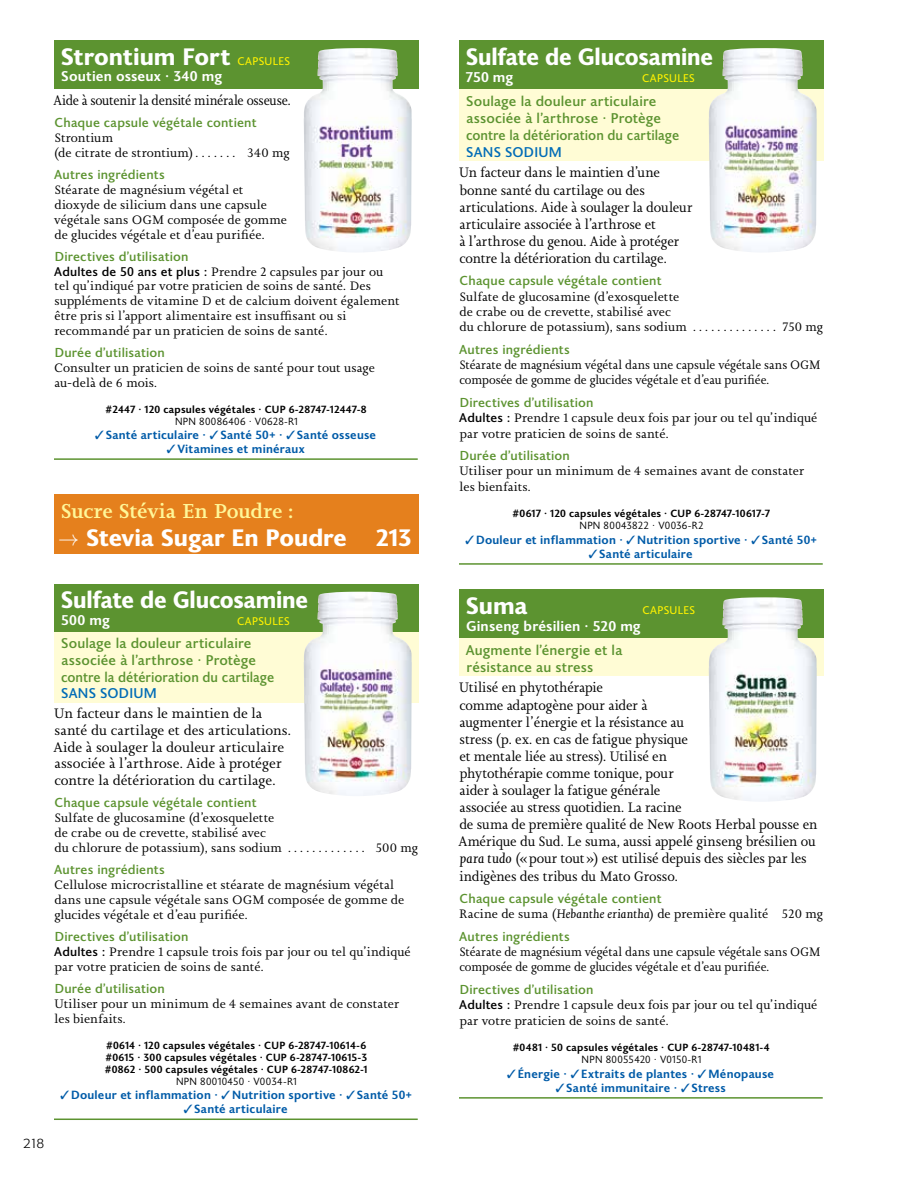
<style>
.page{position:relative;width:918px;height:1188px;background:#fff}
.page>*{position:absolute;margin:0;border:0;box-sizing:border-box;transform-origin:0 0}
.t1{font:800 24px "Joanna Sans Nova";letter-spacing:-.01em;color:#fff}
.t2{font:800 24px "Joanna Sans Nova";letter-spacing:-.01em;color:#fff;scale:.95 1}
.t3{font:500 21px "Joanna Nova";letter-spacing:-.01em;color:#fff799}
.t4{font:14.25px/17.1px "Joanna Nova";letter-spacing:-.005em;color:#000;scale:.95 1}
.t5{font:500 14.25px/17.1px "Joanna Sans Nova";letter-spacing:.005em;color:#5c9330}
.t6{font:14.25px/16.6px "Joanna Nova";letter-spacing:-.005em;color:#000}
.t7{font:700 14.25px "Joanna Sans Nova";letter-spacing:.01em;color:#fff}
.t8{font:14.25px "Joanna Nova";letter-spacing:-.005em;color:#000;scale:.9 1}
.t9{font:500 14.25px "Joanna Sans Nova";letter-spacing:.015em;color:#006cb7}
.t10{font:300 13.5px "Formata";color:#000}
.t11{font:500 13.2px "Joanna Sans Nova";letter-spacing:.01em;color:#5c9330}
.t12{font:12.75px/14.9px "Joanna Nova";letter-spacing:.005em;color:#000}
.t13{font:12.75px/15.3px "Joanna Nova";letter-spacing:.005em;color:#000;scale:.95 1}
.t14{font:700 12px "Joanna Sans Nova";letter-spacing:.025em;color:#005ba8}
.t15{font:11.25px "Joanna Sans Nova";letter-spacing:.03em;color:#fff200}
.t16{font:700 10.5px/12.3px "Joanna Sans Nova";letter-spacing:.02em;color:#000}
.t17{font:10.5px "Joanna Sans Nova";letter-spacing:.03em;color:#000}
.s1{font-weight:400;font-size:11.25px;color:#fff200}
.s2{font-family:"Joanna Sans Nova";font-weight:500}
.s3{font-style:italic}
</style>
<div class="page">
<div style="left:54px;top:40px;width:364px;height:49px;background:#5c9330"></div>
<hr style="left:54px;top:458px;width:364px;height:2px;background:#5c9330">
<div style="left:54px;top:494px;width:364px;height:60px;background:#e5801d"></div>
<div style="left:54px;top:584px;width:364px;height:48px;background:#5c9330"></div>
<div style="left:54px;top:632px;width:364px;height:70px;background:#fffcd5"></div>
<hr style="left:54px;top:1119px;width:364px;height:1px;background:#5c9330">
<div style="left:459px;top:40px;width:365px;height:49px;background:#5c9330"></div>
<div style="left:459px;top:89px;width:365px;height:72px;background:#fffcd5"></div>
<hr style="left:459px;top:563px;width:364px;height:2px;background:#5c9330">
<div style="left:459px;top:590px;width:365px;height:48px;background:#5c9330"></div>
<div style="left:459px;top:638px;width:365px;height:38px;background:#fffcd5"></div>
<hr style="left:459px;top:1097px;width:364px;height:2px;background:#5c9330">
<img style="left:304px;top:48px;width:108px;height:204px">
<img style="left:304px;top:592px;width:108px;height:204px">
<img style="left:709px;top:48px;width:108px;height:204px">
<img style="left:709px;top:597px;width:108px;height:204px">
<h1 class="t1" style="left:61px;top:39px;width:231px">Strontium Fort <span class="s1">CAPSULES</span></h1>
<p class="t7" style="left:61px;top:66px;width:162px">Soutien osseux · 340 mg</p>
<p class="t8" style="left:54px;top:91px;width:265px">Aide à soutenir la densité minérale osseuse.</p>
<p class="t11" style="left:55px;top:113px;width:204px">Chaque capsule végétale contient</p>
<p class="t12" style="left:54px;top:130px;width:141px">Strontium<br>(de citrate de strontium)</p>
<p class="t12" style="left:248px;top:145px;width:44px">340 mg</p>
<p class="t11" style="left:54px;top:165px;width:112px">Autres ingrédients</p>
<p class="t12" style="left:54px;top:182px;width:234px">Stéarate de magnésium végétal et dioxyde de silicium dans une capsule végétale sans OGM composée de gomme de glucides végétale et d’eau purifiée.</p>
<p class="t11" style="left:55px;top:247px;width:135px">Directives d’utilisation</p>
<p class="t12" style="left:54px;top:264px;width:347px"><span class="s2">Adultes de 50 ans et plus :</span> Prendre 2 capsules par jour ou tel qu’indiqué par votre praticien de soins de santé. Des suppléments de vitamine D et de calcium doivent également être pris si l’apport alimentaire est insuffisant ou si recommandé par un praticien de soins de santé.</p>
<p class="t11" style="left:55px;top:343px;width:112px">Durée d’utilisation</p>
<p class="t12" style="left:54px;top:361px;width:322px">Consulter un praticien de soins de santé pour tout usage au‑delà de 6 mois.</p>
<p class="t16" style="left:106px;top:403px;width:263px">#2447 · 120 capsules végétales · CUP 6-28747-12447-8</p>
<p class="t17" style="left:175px;top:414px;width:124px">NPN 80086406 · V0628-R1</p>
<p class="t14" style="left:95px;top:426px;width:283px">✓Santé articulaire · ✓Santé 50+ · ✓Santé osseuse</p>
<p class="t14" style="left:166px;top:440px;width:140px">✓Vitamines et minéraux</p>
<p class="t10" style="left:23px;top:1135px;width:23px">218</p>
<h2 class="t3" style="left:60px;top:497px;width:235px">Sucre Stévia En Poudre :</h2>
<h1 class="t1" style="left:58px;top:520px;width:355px">→ Stevia Sugar En Poudre 213</h1>
<h1 class="t2" style="left:61px;top:582px;width:262px">Sulfate de Glucosamine</h1>
<p class="t7" style="left:61px;top:610px;width:50px">500 mg</p>
<p class="t15" style="left:237px;top:613px;width:54px">CAPSULES</p>
<p class="t5" style="left:61px;top:634px;width:215px;line-height:16.6px">Soulage la douleur articulaire associée à l’arthrose · Protège contre la détérioration du cartilage</p>
<p class="t9" style="left:61px;top:683px;width:97px">SANS SODIUM</p>
<p class="t6" style="left:53px;top:705px;width:239px">Un facteur dans le maintien de la santé du cartilage et des articulations.<br>Aide à soulager la douleur articulaire associée à l’arthrose. Aide à protéger contre la détérioration du cartilage.</p>
<p class="t11" style="left:55px;top:793px;width:204px">Chaque capsule végétale contient</p>
<p class="t12" style="left:54px;top:810px;width:235px">Sulfate de glucosamine (d’exosquelette de crabe ou de crevette, stabilisé avec<br>du chlorure de potassium), sans sodium ..............</p>
<p class="t12" style="left:376px;top:840px;width:44px">500 mg</p>
<p class="t11" style="left:54px;top:860px;width:112px">Autres ingrédients</p>
<p class="t12" style="left:54px;top:877px;width:352px">Cellulose microcristalline et stéarate de magnésium végétal dans une capsule végétale sans OGM composée de gomme de glucides végétale et d’eau purifiée.</p>
<p class="t11" style="left:55px;top:927px;width:135px">Directives d’utilisation</p>
<p class="t12" style="left:54px;top:944px;width:358px"><span class="s2">Adultes :</span> Prendre 1 capsule trois fois par jour ou tel qu’indiqué par votre praticien de soins de santé.</p>
<p class="t11" style="left:55px;top:979px;width:112px">Durée d’utilisation</p>
<p class="t12" style="left:54px;top:996px;width:347px">Utiliser pour un minimum de 4 semaines avant de constater les bienfaits.</p>
<p class="t16" style="left:105px;top:1038px;width:264px">#0614 · 120 capsules végétales · CUP 6-28747-10614-6 #0615 · 300 capsules végétales · CUP 6-28747-10615-3 #0862 · 500 capsules végétales · CUP 6-28747-10862-1</p>
<p class="t17" style="left:176px;top:1074px;width:122px">NPN 80010450 · V0034‑R1</p>
<p class="t14" style="left:60px;top:1087px;width:353px">✓Douleur et inflammation · ✓Nutrition sportive · ✓Santé 50+</p>
<p class="t14" style="left:183px;top:1101px;width:106px">✓Santé articulaire</p>
<h1 class="t2" style="left:466px;top:39px;width:262px">Sulfate de Glucosamine</h1>
<p class="t7" style="left:466px;top:67px;width:49px">750 mg</p>
<p class="t15" style="left:642px;top:70px;width:54px">CAPSULES</p>
<p class="t5" style="left:466px;top:92px;width:215px">Soulage la douleur articulaire associée à l’arthrose · Protège contre la détérioration du cartilage</p>
<p class="t9" style="left:466px;top:142px;width:97px">SANS SODIUM</p>
<p class="t4" style="left:459px;top:164px;width:247px">Un facteur dans le maintien d’une bonne santé du cartilage ou des articulations. Aide à soulager la douleur articulaire associée à l’arthrose et<br>à l’arthrose du genou. Aide à protéger contre la détérioration du cartilage.</p>
<p class="t11" style="left:460px;top:271px;width:204px">Chaque capsule végétale contient</p>
<p class="t12" style="left:459px;top:289px;width:235px;line-height:15.3px">Sulfate de glucosamine (d’exosquelette de crabe ou de crevette, stabilisé avec<br>du chlorure de potassium), sans sodium ..............</p>
<p class="t12" style="left:782px;top:320px;width:42px">750 mg</p>
<p class="t11" style="left:459px;top:340px;width:112px">Autres ingrédients</p>
<p class="t13" style="left:459px;top:357px;width:382px">Stéarate de magnésium végétal dans une capsule végétale sans OGM composée de gomme de glucides végétale et d’eau purifiée.</p>
<p class="t11" style="left:460px;top:393px;width:135px">Directives d’utilisation</p>
<p class="t12" style="left:459px;top:410px;width:360px;line-height:15.3px"><span class="s2">Adultes :</span> Prendre 1 capsule deux fois par jour ou tel qu’indiqué par votre praticien de soins de santé.</p>
<p class="t11" style="left:460px;top:446px;width:112px">Durée d’utilisation</p>
<p class="t12" style="left:459px;top:463px;width:347px;line-height:15.3px">Utiliser pour un minimum de 4 semaines avant de constater les bienfaits.</p>
<p class="t16" style="left:513px;top:506px;width:259px">#0617 · 120 capsules végétales · CUP 6-28747-10617-7</p>
<p class="t17" style="left:579px;top:518px;width:126px">NPN 80043822 · V0036‑R2</p>
<p class="t14" style="left:465px;top:531px;width:353px">✓Douleur et inflammation · ✓Nutrition sportive · ✓Santé 50+</p>
<p class="t14" style="left:588px;top:545px;width:106px">✓Santé articulaire</p>
<h1 class="t1" style="left:466px;top:588px;width:63px">Suma</h1>
<p class="t15" style="left:642px;top:602px;width:54px">CAPSULES</p>
<p class="t7" style="left:466px;top:616px;width:176px">Ginseng brésilien · 520 mg</p>
<p class="t5" style="left:466px;top:641px;width:158px">Augmente l’énergie et la résistance au stress</p>
<p class="t4" style="left:459px;top:679px;width:379px">Utilisé en phytothérapie<br>comme adaptogène pour aider à<br>augmenter l’énergie et la résistance au<br>stress (p. ex. en cas de fatigue physique<br>et mentale liée au stress). Utilisé en<br>phytothérapie comme tonique, pour<br>aider à soulager la fatigue générale<br>associée au stress quotidien. La racine<br>de suma de première qualité de New Roots Herbal pousse en Amérique du Sud. Le suma, aussi appelé ginseng brésilien ou <span class="s3">para tudo</span> («pour tout») est utilisé depuis des siècles par les indigènes des tribus du Mato Grosso.</p>
<p class="t11" style="left:460px;top:889px;width:204px">Chaque capsule végétale contient</p>
<p class="t12" style="left:459px;top:907px;width:366px">Racine de suma (<span class="s3">Hebanthe eriantha</span>) de première qualité 520 mg</p>
<p class="t11" style="left:459px;top:927px;width:112px">Autres ingrédients</p>
<p class="t13" style="left:459px;top:944px;width:382px">Stéarate de magnésium végétal dans une capsule végétale sans OGM composée de gomme de glucides végétale et d’eau purifiée.</p>
<p class="t11" style="left:460px;top:980px;width:135px">Directives d’utilisation</p>
<p class="t12" style="left:459px;top:997px;width:360px;line-height:15.3px"><span class="s2">Adultes :</span> Prendre 1 capsule deux fois par jour ou tel qu’indiqué par votre praticien de soins de santé.</p>
<p class="t16" style="left:513px;top:1040px;width:259px">#0481 · 50 capsules végétales · CUP 6-28747-10481-4</p>
<p class="t17" style="left:582px;top:1052px;width:121px">NPN 80055420 · V0150‑R1</p>
<p class="t14" style="left:507px;top:1065px;width:269px">✓Énergie · ✓Extraits de plantes · ✓Ménopause</p>
<p class="t14" style="left:555px;top:1079px;width:172px">✓Santé immunitaire · ✓Stress</p>
</div>
